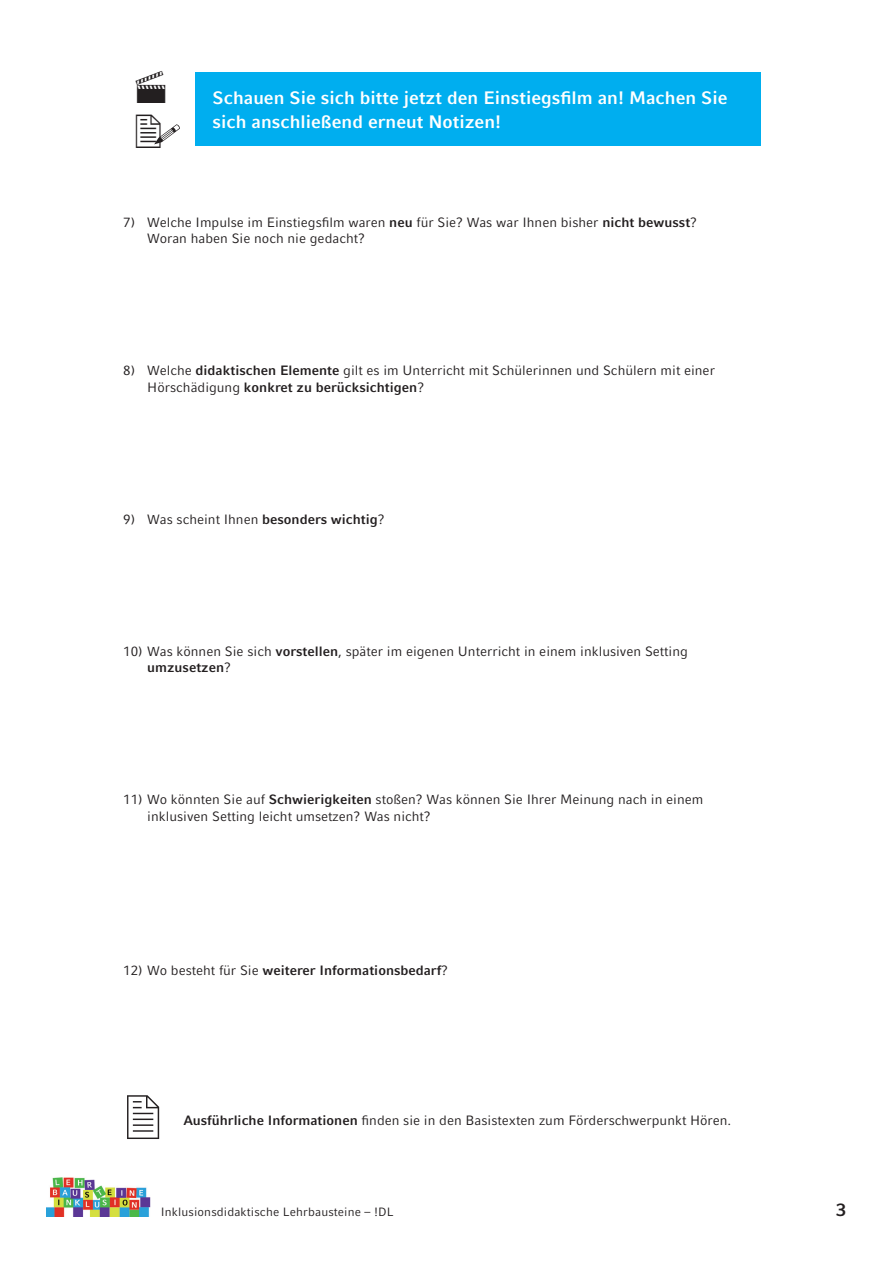
<style>
.page{position:relative;width:893px;height:1263px;background:#fff}
.page>*{position:absolute;margin:0;border:0;box-sizing:border-box;transform-origin:0 0}
.t1{font:42.9px "Webdings";color:#231f20}
.t2{font:700 18px/24px "LMU Compatil Fact";color:#fff}
.t3{font:700 18px "LMU Compatil Fact";color:#231f20}
.Fließ{font:13.5px "LMU Compatil Fact";color:#231f20}
.Fließ-2{font:700 13.5px "LMU Compatil Fact";color:#231f20}
.t4{font:12px "LMU Compatil Fact";letter-spacing:.01em;color:#231f20}
.s1{font-weight:700}
.s2{font-weight:400}
</style>
<div class="page">
<img style="left:47px;top:1177px;width:104px;height:39px">
<div style="left:196px;top:73px;width:565px;height:73px;background:#00aeef"></div>
<svg style="left:154px;top:124px;width:26px;height:21px"></svg>
<p class="t1" style="left:129px;top:68px;width:44px">•</p>
<p class="t2" style="left:213px;top:86px;width:516px">Schauen Sie sich bitte jetzt den Einstiegsfilm an! Machen Sie sich anschließend erneut Notizen!</p>
<p class="Fließ" style="left:123px;top:214px;width:575px">7) Welche Impulse im Einstiegsfilm waren <span class="s1">neu</span> für Sie? Was war Ihnen bisher <span class="s1">nicht bewusst</span>?</p>
<p class="Fließ" style="left:147px;top:231px;width:219px">Woran haben Sie noch nie gedacht?</p>
<p class="Fließ" style="left:123px;top:363px;width:593px">8) Welche <span class="s1">didaktischen Elemente</span> gilt es im Unterricht mit Schülerinnen und Schülern mit einer</p>
<p class="Fließ-2" style="left:147px;top:379px;width:278px"><span class="s2">Hörschädigung</span> konkret zu berücksichtigen<span class="s2">?</span></p>
<p class="Fließ" style="left:123px;top:511px;width:263px">9) Was scheint Ihnen <span class="s1">besonders wichtig</span>?</p>
<p class="Fließ" style="left:123px;top:643px;width:566px">10) Was können Sie sich <span class="s1">vorstellen</span>, später im eigenen Unterricht in einem inklusiven Setting</p>
<p class="Fließ-2" style="left:147px;top:660px;width:85px">umzusetzen<span class="s2">?</span></p>
<p class="Fließ" style="left:123px;top:792px;width:582px">11) Wo könnten Sie auf <span class="s1">Schwierigkeiten</span> stoßen? Was können Sie Ihrer Meinung nach in einem</p>
<p class="Fließ" style="left:147px;top:808px;width:285px">inklusiven Setting leicht umsetzen? Was nicht?</p>
<p class="Fließ-2" style="left:123px;top:963px;width:326px"><span class="s2">12) Wo besteht für Sie</span> weiterer Informationsbedarf<span class="s2">?</span></p>
<p class="Fließ" style="left:183px;top:1113px;width:549px"><span class="s1">Ausführliche Informationen</span> finden sie in den Basistexten zum Förderschwerpunkt Hören.</p>
<p class="t4" style="left:161px;top:1205px;width:234px">Inklusionsdidaktische Lehrbausteine – !DL</p>
<h2 class="t3" style="left:836px;top:1199px;width:12px">3</h2>
</div>
